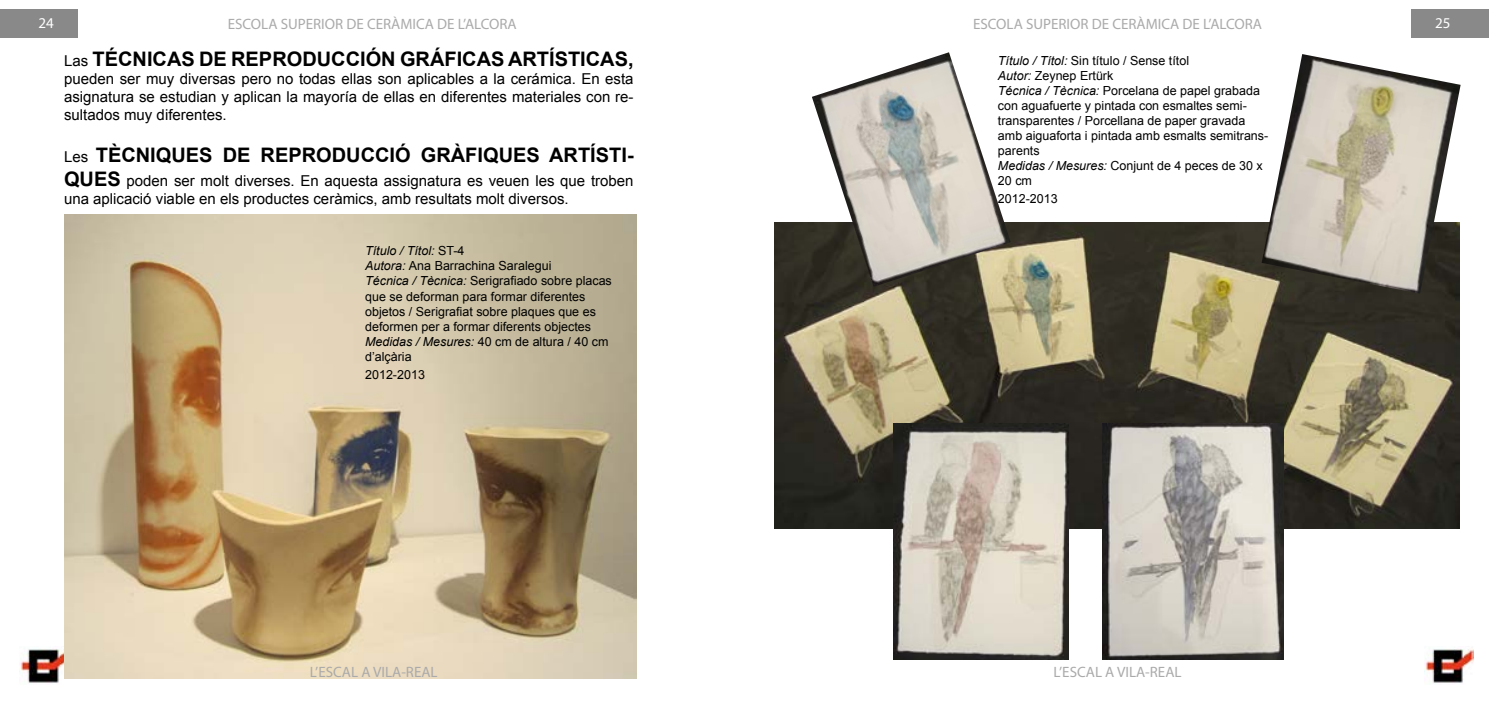
<style>
.page{position:relative;width:1489px;height:709px;background:#fff}
.page>*{position:absolute;margin:0;border:0;box-sizing:border-box;transform-origin:0 0}
.t1{font:700 20px "Arial";color:#000}
.t2{font:15px/18px "Arial";color:#000;text-align:justify}
.t3{font:15px "Myriad Pro";color:#aaa}
.t4{font:15px "Myriad Pro";color:#fff}
.t5{font:12.5px/15px "Arial";color:#000}
.s1{font-weight:400;font-size:15px}
.s2{font-weight:700;font-size:20px}
.s3{font-style:italic}
</style>
<div class="page">
<img style="left:20px;top:649px;width:49px;height:34px">
<img style="left:1424px;top:647px;width:49px;height:36px">
<img style="left:64px;top:214px;width:573px;height:464px">
<img style="left:774px;top:223px;width:684px;height:305px">
<img style="left:811px;top:52px;width:199px;height:235px">
<img style="left:1261px;top:54px;width:199px;height:240px">
<img style="left:1102px;top:424px;width:181px;height:235px">
<img style="left:893px;top:423px;width:175px;height:236px">
<div style="left:0;top:10px;width:77px;height:28px;background:#8a8989"></div>
<div style="left:1411px;top:10px;width:77px;height:28px;background:#8a8989"></div>
<p class="t3" style="left:228px;top:15px;width:290px">ESCOLA SUPERIOR DE CERÀMICA DE L’ALCORA</p>
<p class="t4" style="left:38px;top:14px;width:17px">24</p>
<p class="t3" style="left:973px;top:15px;width:290px">ESCOLA SUPERIOR DE CERÀMICA DE L’ALCORA</p>
<p class="t4" style="left:1434px;top:14px;width:17px">25</p>
<h1 class="t1" style="left:64px;top:46px;width:571px"><span class="s1">Las</span> TÉCNICAS DE REPRODUCCIÓN GRÁFICAS ARTÍSTICAS,</h1>
<p class="t2" style="left:64px;top:70px;width:571px">pueden ser muy diversas pero no todas ellas son aplicables a la cerámica. En esta asignatura se estudian y aplican la mayoría de ellas en diferentes materiales con re&shy;sultados muy diferentes.</p>
<h1 class="t1" style="left:64px;top:142px;width:571px"><span class="s1">Les</span> TÈCNIQUES DE REPRODUCCIÓ GRÀFIQUES ARTÍSTI-</h1>
<p class="t2" style="left:64px;top:172px;width:571px"><span class="s2">QUES</span> poden ser molt diverses. En aquesta assignatura es veuen les que troben una aplicació viable en els productes ceràmics, amb resultats molt diversos.</p>
<p class="t5" style="left:365px;top:244px;width:248px"><span class="s3">Título / Títol:</span> ST-4<br><span class="s3">Autora:</span> Ana Barrachina Saralegui<br><span class="s3">Técnica / Tècnica:</span> Serigrafiado sobre placas que se deforman para formar diferentes objetos / Serigrafiat sobre plaques que es deformen per a formar diferents objectes <span class="s3">Medidas / Mesures:</span> 40 cm de altura / 40 cm d’alçària</p>
<p class="t5" style="left:365px;top:367px;width:61px">2012-2013</p>
<p class="t5" style="left:997px;top:53px;width:272px"><span class="s3">Título / Títol:</span> Sin título / Sense títol<br><span class="s3">Autor:</span> Zeynep Ertürk<br><span class="s3">Técnica / Tècnica:</span> Porcelana de papel grabada con aguafuerte y pintada con esmaltes semi&shy;transparentes / Porcellana de paper gravada amb aiguaforta i pintada amb esmalts semitrans&shy;parents<br><span class="s3">Medidas / Mesures:</span> Conjunt de 4 peces de 30 x 20 cm</p>
<p class="t5" style="left:997px;top:191px;width:61px">2012-2013</p>
<p class="t3" style="left:310px;top:663px;width:129px">L’ESCAL A VILA-REAL</p>
<p class="t3" style="left:1053px;top:662px;width:129px">L’ESCAL A VILA-REAL</p>
</div>
